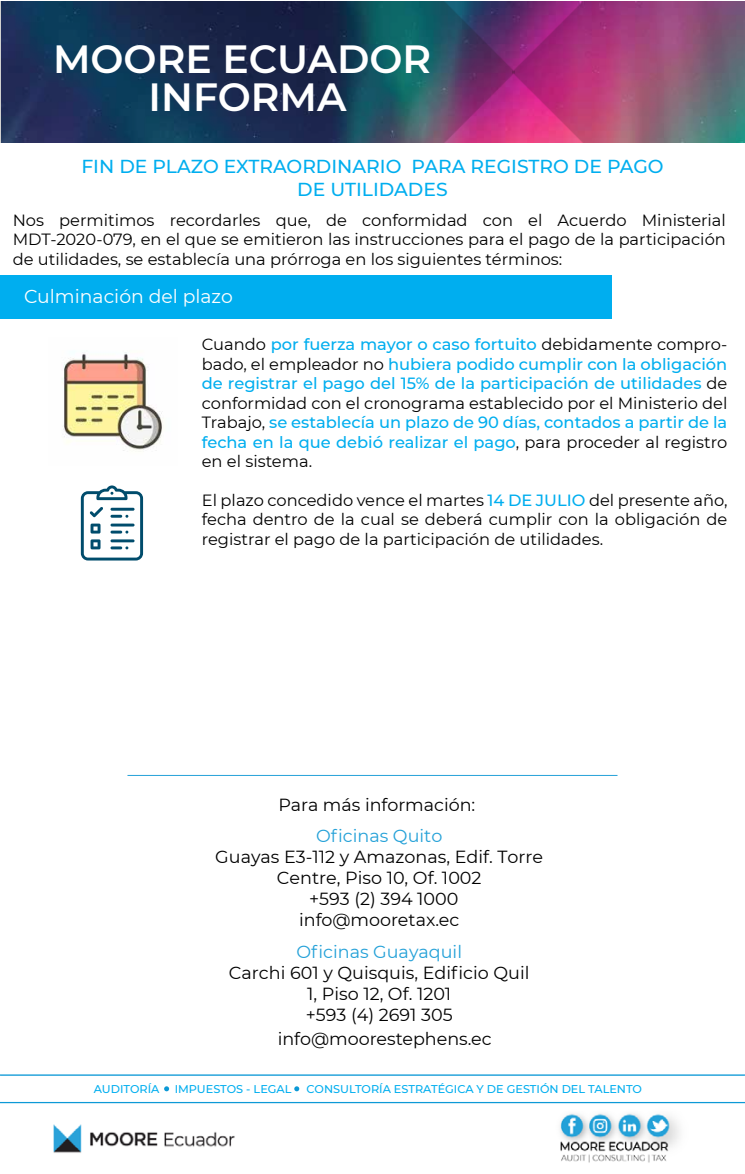
<style>
.page{position:relative;width:745px;height:1174px;background:#fff}
.page>*{position:absolute;margin:0;border:0;box-sizing:border-box;transform-origin:0 0}
.t1{font:600 39.25px/38.1px "Montserrat";color:#fff;text-align:center}
.t2{font:500 18.75px/22.5px "Montserrat";color:#00aeef;text-align:center}
.t3{font:18.75px "Montserrat";color:#fff}
.t4{font:17.5px/21px "Montserrat";color:#000;text-align:center}
.t5{font:17.5px "Montserrat";color:#24a1d8}
.t6{font:16.25px/19.5px "Montserrat";color:#000;text-align:justify}
.t7{font:500 16.25px/19.5px "Montserrat";color:#00aeef;text-align:justify}
.t8{font:500 11.25px "Montserrat";color:#00aeef}
.t9{font:5.38px "Montserrat";color:#000}
.s1{font-weight:400;color:#000}
.s2{font-weight:500;color:#00aeef}
</style>
<div class="page">
<div style="left:0;top:275px;width:610px;height:44px;background:#00aeef"></div>
<img style="left:0;top:1px;width:512px;height:141px">
<img style="left:512px;top:1px;width:232px;height:141px">
<hr style="left:127px;top:775px;width:490px;height:1px;background:#24a1d8">
<img style="left:0;top:1103px;width:744px;height:60px">
<hr style="left:0;top:1074px;width:744px;height:1px;background:#0c99d6">
<hr style="left:0;top:1102px;width:744px;height:1px;background:#0c99d6">
<svg style="left:164px;top:1086px;width:5px;height:5px"></svg>
<svg style="left:294px;top:1086px;width:5px;height:5px"></svg>
<svg style="left:81px;top:485px;width:62px;height:75px"></svg>
<img style="left:62px;top:352px;width:101px;height:100px">
<h1 class="t1" style="left:53px;top:38px;width:379px">MOORE ECUADOR<br>INFORMA</h1>
<p class="t2" style="left:81px;top:154px;width:583px">FIN DE PLAZO EXTRAORDINARIO PARA REGISTRO DE PAGO<br>DE UTILIDADES</p>
<p class="t6" style="left:13px;top:210px;width:714px">Nos permitimos recordarles que, de conformidad con el Acuerdo Ministerial MDT-2020-079, en el que se emitieron las instrucciones para el pago de la participación de utilidades, se establecía una prórroga en los siguientes términos:</p>
<p class="t9" style="left:76px;top:255px;width:45px">AHORA SOMOS:</p>
<p class="t3" style="left:24px;top:283px;width:210px">Culminación del plazo</p>
<p class="t7" style="left:202px;top:334px;width:526px"><span class="s1">Cuando</span> por fuerza mayor o caso fortuito <span class="s1">debidamente compro&shy;bado, el empleador no</span> hubiera podido cumplir con la obligación de registrar el pago del 15% de la participación de utilidades <span class="s1">de conformidad con el cronograma establecido por el Ministerio del Trabajo,</span> se establecía un plazo de 90 días, contados a partir de la fecha en la que debió realizar el pago<span class="s1">, para proceder al registro en el sistema.</span></p>
<p class="t6" style="left:202px;top:490px;width:526px">El plazo concedido vence el martes <span class="s2">14 DE JULIO</span> del presente año, fecha dentro de la cual se deberá cumplir con la obligación de registrar el pago de la participación de utilidades.</p>
<p class="t4" style="left:278px;top:793px;width:198px">Para más información:</p>
<p class="t5" style="left:316px;top:823px;width:128px">Oficinas Quito</p>
<p class="t4" style="left:215px;top:845px;width:329px">Guayas E3-112 y Amazonas, Edif. Torre<br>Centre, Piso 10, Of. 1002<br>+593 (2) 394 1000<br>info@mooretax.ec</p>
<p class="t5" style="left:296px;top:940px;width:167px">Oficinas Guayaquil</p>
<p class="t4" style="left:229px;top:962px;width:302px">Carchi 601 y Quisquis, Edificio Quil<br>1, Piso 12, Of. 1201<br>+593 (4) 2691 305</p>
<p class="t4" style="left:277px;top:1027px;width:215px">info@moorestephens.ec</p>
<p class="t8" style="left:94px;top:1081px;width:67px">AUDITORÍA</p>
<p class="t8" style="left:174px;top:1081px;width:118px">IMPUESTOS - LEGAL</p>
<p class="t8" style="left:306px;top:1081px;width:337px">CONSULTORÍA ESTRATÉGICA Y DE GESTIÓN DEL TALENTO</p>
</div>
